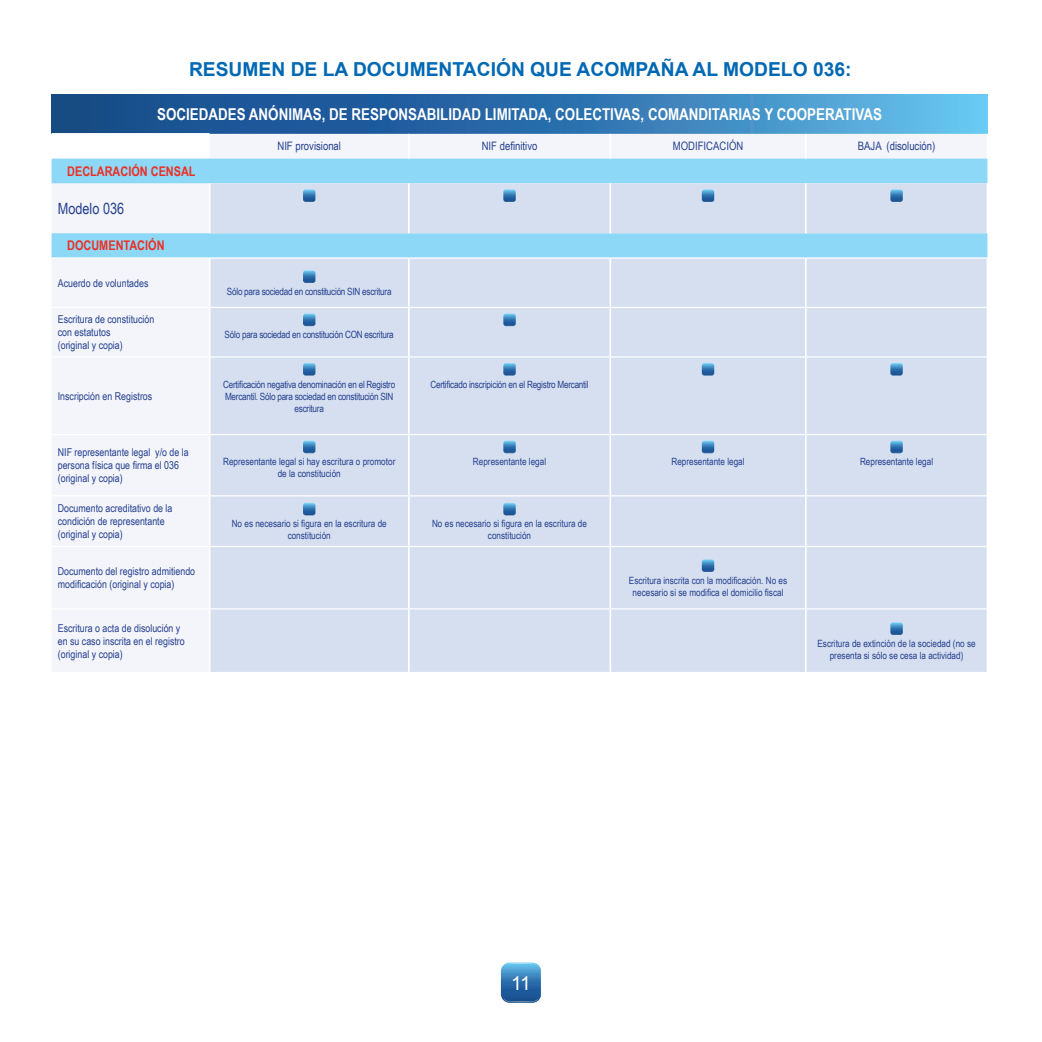
<style>
.page{position:relative;width:1042px;height:1042px;background:#fff}
.page>*{position:absolute;margin:0;border:0;box-sizing:border-box;transform-origin:0 0}
.t1{font:700 19.25px "Arial";color:#0168b3}
.t2{font:19.25px "Arial";color:#fff}
.t3{font:700 16.28px "Arial Narrow";color:#fff}
.t4{font:15.58px "Arial Narrow";color:#253f8e}
.t5{font:700 13.3px "Arial Narrow";color:#ee2e22}
.t6{font:11.55px "Arial Narrow";color:#253f8e}
.t7{font:10.85px/13px "Arial Narrow";color:#253f8e}
.t8{font:9.97px/11.9px "Arial Narrow";color:#253f8e;text-align:center}
.t9{font:9.97px/11.9px "Arial Narrow";letter-spacing:-.025em;color:#253f8e;text-align:center}
</style>
<div class="page">
<svg style="left:501px;top:962px;width:40px;height:41px;background:#4283ba"></svg>
<img style="left:504px;top:999px;width:34px;height:3px">
<svg style="left:52px;top:94px;width:935px;height:40px;background:#3378b1"></svg>
<div style="left:52px;top:134px;width:934px;height:538px;background:#f3f5fa"></div>
<svg style="left:52px;top:159px;width:935px;height:98px;fill:#8dd7f7"></svg>
<div style="left:210px;top:183px;width:777px;height:489px;background:#d5dff0"></div>
<hr style="left:52px;top:133px;width:158px;height:2px;background:#fff">
<hr style="left:408px;top:134px;width:2px;height:25px;background:#fff">
<hr style="left:609px;top:134px;width:2px;height:25px;background:#fff">
<svg style="left:805px;top:134px;width:1px;height:25px"></svg>
<hr style="left:209px;top:183px;width:1px;height:50px;background:#fff">
<hr style="left:408px;top:183px;width:2px;height:50px;background:#fff">
<hr style="left:609px;top:183px;width:2px;height:50px;background:#fff">
<hr style="left:805px;top:183px;width:1px;height:50px;background:#fff">
<hr style="left:986px;top:183px;width:2px;height:50px;background:#fff">
<hr style="left:52px;top:257px;width:158px;height:2px;background:#fff">
<hr style="left:209px;top:259px;width:1px;height:48px;background:#fff">
<hr style="left:210px;top:257px;width:199px;height:2px;background:#fff">
<hr style="left:408px;top:259px;width:2px;height:48px;background:#fff">
<hr style="left:409px;top:257px;width:201px;height:2px;background:#fff">
<hr style="left:609px;top:259px;width:2px;height:48px;background:#fff">
<hr style="left:610px;top:257px;width:196px;height:2px;background:#fff">
<hr style="left:805px;top:259px;width:1px;height:48px;background:#fff">
<hr style="left:806px;top:257px;width:182px;height:2px;background:#fff">
<hr style="left:986px;top:259px;width:2px;height:48px;background:#fff">
<hr style="left:52px;top:307px;width:158px;height:1px;background:#fff">
<hr style="left:209px;top:308px;width:1px;height:48px;background:#fff">
<hr style="left:210px;top:307px;width:199px;height:1px;background:#fff">
<hr style="left:408px;top:308px;width:2px;height:48px;background:#fff">
<hr style="left:409px;top:307px;width:201px;height:1px;background:#fff">
<hr style="left:609px;top:308px;width:2px;height:48px;background:#fff">
<hr style="left:610px;top:307px;width:196px;height:1px;background:#fff">
<hr style="left:805px;top:308px;width:1px;height:48px;background:#fff">
<hr style="left:806px;top:307px;width:180px;height:1px;background:#fff">
<hr style="left:986px;top:307px;width:2px;height:50px;background:#fff">
<hr style="left:52px;top:356px;width:158px;height:1px;background:#fff">
<hr style="left:209px;top:357px;width:1px;height:77px;background:#fff">
<hr style="left:210px;top:356px;width:199px;height:1px;background:#fff">
<hr style="left:408px;top:357px;width:2px;height:77px;background:#fff">
<hr style="left:409px;top:356px;width:201px;height:1px;background:#fff">
<hr style="left:609px;top:357px;width:2px;height:77px;background:#fff">
<hr style="left:610px;top:356px;width:196px;height:1px;background:#fff">
<hr style="left:805px;top:357px;width:1px;height:77px;background:#fff">
<hr style="left:806px;top:356px;width:180px;height:1px;background:#fff">
<hr style="left:986px;top:357px;width:2px;height:77px;background:#fff">
<hr style="left:52px;top:434px;width:158px;height:1px;background:#fff">
<hr style="left:209px;top:435px;width:1px;height:60px;background:#fff">
<hr style="left:210px;top:434px;width:199px;height:1px;background:#fff">
<hr style="left:408px;top:435px;width:2px;height:60px;background:#fff">
<hr style="left:409px;top:434px;width:201px;height:1px;background:#fff">
<hr style="left:609px;top:435px;width:2px;height:60px;background:#fff">
<hr style="left:610px;top:434px;width:196px;height:1px;background:#fff">
<hr style="left:805px;top:435px;width:1px;height:60px;background:#fff">
<hr style="left:806px;top:434px;width:180px;height:1px;background:#fff">
<hr style="left:986px;top:434px;width:2px;height:62px;background:#fff">
<hr style="left:52px;top:495px;width:158px;height:1px;background:#fff">
<hr style="left:209px;top:496px;width:1px;height:50px;background:#fff">
<hr style="left:210px;top:495px;width:199px;height:1px;background:#fff">
<hr style="left:408px;top:496px;width:2px;height:50px;background:#fff">
<hr style="left:409px;top:495px;width:201px;height:1px;background:#fff">
<hr style="left:609px;top:496px;width:2px;height:50px;background:#fff">
<hr style="left:610px;top:495px;width:196px;height:1px;background:#fff">
<hr style="left:805px;top:496px;width:1px;height:50px;background:#fff">
<hr style="left:806px;top:495px;width:180px;height:1px;background:#fff">
<hr style="left:986px;top:496px;width:2px;height:50px;background:#fff">
<hr style="left:52px;top:546px;width:158px;height:1px;background:#fff">
<hr style="left:209px;top:547px;width:1px;height:61px;background:#fff">
<hr style="left:210px;top:546px;width:199px;height:1px;background:#fff">
<hr style="left:408px;top:547px;width:2px;height:61px;background:#fff">
<hr style="left:409px;top:546px;width:201px;height:1px;background:#fff">
<hr style="left:609px;top:547px;width:2px;height:61px;background:#fff">
<hr style="left:610px;top:546px;width:196px;height:1px;background:#fff">
<hr style="left:805px;top:547px;width:1px;height:61px;background:#fff">
<hr style="left:806px;top:546px;width:180px;height:1px;background:#fff">
<hr style="left:986px;top:546px;width:2px;height:63px;background:#fff">
<hr style="left:52px;top:608px;width:158px;height:1px;background:#fff">
<hr style="left:209px;top:609px;width:1px;height:63px;background:#fff">
<hr style="left:210px;top:608px;width:199px;height:1px;background:#fff">
<hr style="left:408px;top:609px;width:2px;height:63px;background:#fff">
<hr style="left:409px;top:608px;width:201px;height:1px;background:#fff">
<hr style="left:609px;top:609px;width:2px;height:63px;background:#fff">
<hr style="left:610px;top:608px;width:196px;height:1px;background:#fff">
<hr style="left:805px;top:609px;width:1px;height:63px;background:#fff">
<hr style="left:806px;top:608px;width:180px;height:1px;background:#fff">
<hr style="left:986px;top:609px;width:2px;height:63px;background:#fff">
<svg style="left:303px;top:189px;width:12px;height:13px"></svg>
<svg style="left:503px;top:189px;width:13px;height:13px"></svg>
<svg style="left:702px;top:189px;width:12px;height:13px"></svg>
<svg style="left:890px;top:189px;width:13px;height:13px"></svg>
<svg style="left:303px;top:270px;width:12px;height:13px"></svg>
<svg style="left:303px;top:314px;width:12px;height:12px"></svg>
<svg style="left:503px;top:314px;width:13px;height:12px"></svg>
<svg style="left:303px;top:363px;width:12px;height:13px"></svg>
<svg style="left:503px;top:363px;width:13px;height:13px"></svg>
<svg style="left:702px;top:363px;width:12px;height:13px"></svg>
<svg style="left:890px;top:363px;width:13px;height:13px"></svg>
<svg style="left:303px;top:441px;width:12px;height:12px"></svg>
<svg style="left:503px;top:441px;width:13px;height:12px"></svg>
<svg style="left:702px;top:441px;width:12px;height:12px"></svg>
<svg style="left:890px;top:441px;width:13px;height:12px"></svg>
<svg style="left:303px;top:503px;width:12px;height:12px"></svg>
<svg style="left:503px;top:503px;width:13px;height:12px"></svg>
<svg style="left:702px;top:559px;width:12px;height:13px"></svg>
<svg style="left:890px;top:622px;width:13px;height:13px"></svg>
<p class="t1" style="left:189px;top:56px;width:664px">RESUMEN DE LA DOCUMENTACIÓN QUE ACOMPAÑA AL MODELO 036:</p>
<p class="t3" style="left:157px;top:102px;width:726px">SOCIEDADES ANÓNIMAS, DE RESPONSABILIDAD LIMITADA, COLECTIVAS, COMANDITARIAS Y COOPERATIVAS</p>
<p class="t6" style="left:277px;top:138px;width:65px">NIF provisional</p>
<p class="t6" style="left:482px;top:138px;width:57px">NIF definitivo</p>
<p class="t6" style="left:673px;top:138px;width:72px">MODIFICACIÓN</p>
<p class="t6" style="left:858px;top:138px;width:79px">BAJA (disolución)</p>
<p class="t5" style="left:67px;top:161px;width:130px">DECLARACIÓN CENSAL</p>
<p class="t4" style="left:58px;top:197px;width:68px">Modelo 036</p>
<p class="t5" style="left:67px;top:236px;width:99px">DOCUMENTACIÓN</p>
<p class="t7" style="left:58px;top:276px;width:92px">Acuerdo de voluntades</p>
<p class="t9" style="left:227px;top:285px;width:166px">Sólo para sociedad en constitución SIN escritura</p>
<p class="t7" style="left:58px;top:312px;width:98px">Escritura de constitución</p>
<p class="t7" style="left:58px;top:325px;width:54px">con estatutos</p>
<p class="t7" style="left:58px;top:338px;width:66px">(original y copia)</p>
<p class="t9" style="left:225px;top:328px;width:171px">Sólo para sociedad en constitución CON escritura</p>
<p class="t7" style="left:58px;top:389px;width:96px">Inscripción en Registros</p>
<p class="t9" style="left:223px;top:378px;width:174px">Certificación negativa denominación en el Registro<br>Mercantil. Sólo para sociedad en constitución SIN escritura</p>
<p class="t9" style="left:430px;top:378px;width:160px">Certificado inscripición en el Registro Mercantil</p>
<p class="t7" style="left:58px;top:445px;width:132px">NIF representante legal y/o de la persona física que firma el 036</p>
<p class="t7" style="left:58px;top:471px;width:66px">(original y copia)</p>
<p class="t8" style="left:223px;top:455px;width:174px">Representante legal si hay escritura o promotor</p>
<p class="t8" style="left:278px;top:467px;width:65px">de la constitución</p>
<p class="t8" style="left:473px;top:455px;width:75px">Representante legal</p>
<p class="t8" style="left:671px;top:455px;width:75px">Representante legal</p>
<p class="t8" style="left:860px;top:455px;width:75px">Representante legal</p>
<p class="t7" style="left:58px;top:501px;width:116px">Documento acreditativo de la condición de representante</p>
<p class="t7" style="left:58px;top:527px;width:66px">(original y copia)</p>
<p class="t8" style="left:232px;top:517px;width:156px">No es necesario si figura en la escritura de constitución</p>
<p class="t8" style="left:432px;top:517px;width:156px">No es necesario si figura en la escritura de constitución</p>
<p class="t7" style="left:58px;top:564px;width:139px">Documento del registro admitiendo modificación (original y copia)</p>
<p class="t8" style="left:629px;top:574px;width:160px">Escritura inscrita con la modificación. No es necesario si se modifica el domicilio fiscal</p>
<p class="t7" style="left:58px;top:621px;width:129px">Escritura o acta de disolución y en su caso inscrita en el registro (original y copia)</p>
<p class="t8" style="left:817px;top:637px;width:160px">Escritura de extinción de la sociedad (no se presenta si sólo se cesa la actividad)</p>
<p class="t2" style="left:511px;top:970px;width:21px">11</p>
</div>
